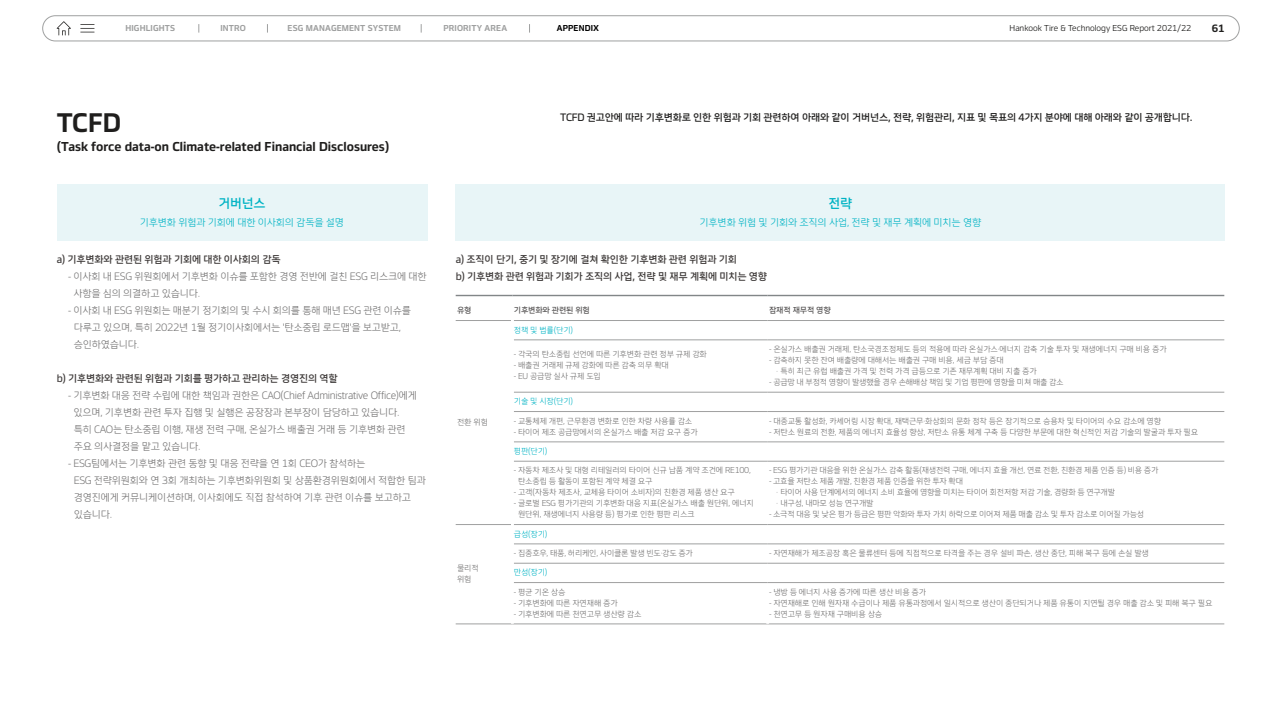
<style>
.page{position:relative;width:1282px;height:720px;background:#fff}
.page>*{position:absolute;margin:0;border:0;box-sizing:border-box;transform-origin:0 0}
.t1{font:600 25px "Hankook";color:#1f1e1d}
.t2{font:13px "Hankook KR Regular";letter-spacing:-.03em;color:#00b3c4}
.t3{font:600 12px "Hankook";color:#1f1e1d}
.t4{font:10px/17px "Hankook KR Light";letter-spacing:-.03em;color:#727171}
.t5{font:10px/17px "Hankook KR Regular";letter-spacing:-.03em;color:#3e3a39}
.t6{font:10px "Hankook KR Regular";letter-spacing:-.03em;color:#1f1e1d}
.t7{font:10px "Hankook KR Light";letter-spacing:-.03em;color:#00b3c4}
.t8{font:600 10px "Hankook";color:#1f1e1d}
.t9{font:8px/11px "Hankook KR Light";letter-spacing:-.03em;color:#727171}
.t10{font:600 8px "Hankook";letter-spacing:.02em;color:#9fa0a0}
.t11{font:8px "Hankook";color:#1f1e1d}
.t12{font:8px "Hankook KR Light";letter-spacing:-.03em;color:#00b3c4}
.t13{font:8px "Hankook KR Regular";letter-spacing:-.03em;color:#595757}
.t14{font:600 8px "Hankook";letter-spacing:.02em;color:#000}
</style>
<div class="page">
<div style="left:57px;top:184px;width:370px;height:57px;background:#e8f5f7"></div>
<div style="left:455px;top:184px;width:770px;height:57px;background:#e8f5f7"></div>
<hr style="left:455px;top:320px;width:56px;height:1px;background:#9fa0a0">
<hr style="left:455px;top:524px;width:56px;height:1px;background:#9fa0a0">
<hr style="left:455px;top:624px;width:57px;height:1px;background:#9fa0a0">
<hr style="left:512px;top:624px;width:255px;height:1px;background:#9fa0a0">
<hr style="left:767px;top:624px;width:457px;height:1px;background:#9fa0a0">
<hr style="left:514px;top:320px;width:253px;height:1px;background:#9fa0a0">
<hr style="left:767px;top:320px;width:457px;height:1px;background:#9fa0a0">
<hr style="left:514px;top:340px;width:253px;height:1px;background:#9fa0a0">
<hr style="left:767px;top:340px;width:457px;height:1px;background:#9fa0a0">
<hr style="left:514px;top:392px;width:253px;height:1px;background:#9fa0a0">
<hr style="left:767px;top:392px;width:457px;height:1px;background:#9fa0a0">
<hr style="left:514px;top:411px;width:253px;height:1px;background:#9fa0a0">
<hr style="left:767px;top:411px;width:457px;height:1px;background:#9fa0a0">
<hr style="left:514px;top:442px;width:253px;height:1px;background:#9fa0a0">
<hr style="left:767px;top:442px;width:457px;height:1px;background:#9fa0a0">
<hr style="left:514px;top:461px;width:253px;height:1px;background:#9fa0a0">
<hr style="left:767px;top:461px;width:457px;height:1px;background:#9fa0a0">
<hr style="left:514px;top:524px;width:253px;height:1px;background:#9fa0a0">
<hr style="left:767px;top:524px;width:457px;height:1px;background:#9fa0a0">
<hr style="left:514px;top:544px;width:253px;height:1px;background:#9fa0a0">
<hr style="left:767px;top:544px;width:457px;height:1px;background:#9fa0a0">
<hr style="left:514px;top:563px;width:253px;height:1px;background:#9fa0a0">
<hr style="left:767px;top:563px;width:457px;height:1px;background:#9fa0a0">
<hr style="left:514px;top:582px;width:253px;height:1px;background:#9fa0a0">
<hr style="left:767px;top:582px;width:457px;height:1px;background:#9fa0a0">
<hr style="left:455px;top:295px;width:57px;height:1px;background:#828688">
<hr style="left:512px;top:295px;width:255px;height:1px;background:#828688">
<hr style="left:767px;top:295px;width:457px;height:1px;background:#828688">
<div style="left:43px;top:16px;width:1196px;height:25px;border:1px solid #9fa0a0;border-radius:13px"></div>
<svg style="left:57px;top:21px;width:14px;height:14px"></svg>
<svg style="left:80px;top:24px;width:14px;height:9px"></svg>
<p class="t10" style="left:125px;top:22px;width:51px">HIGHLIGHTS</p>
<p class="t10" style="left:220px;top:22px;width:27px">INTRO</p>
<p class="t10" style="left:287px;top:22px;width:115px">ESG MANAGEMENT SYSTEM</p>
<p class="t10" style="left:443px;top:22px;width:65px">PRIORITY AREA</p>
<p class="t14" style="left:557px;top:22px;width:44px">APPENDIX</p>
<p class="t11" style="left:1009px;top:22px;width:183px">Hankook Tire &amp; Technology ESG Report 2021/22</p>
<p class="t8" style="left:1211px;top:21px;width:14px">61</p>
<h1 class="t1" style="left:57px;top:104px;width:66px">TCFD</h1>
<h3 class="t3" style="left:57px;top:137px;width:334px">(Task force data-on Climate-related Financial Disclosures)</h3>
<p class="t6" style="left:560px;top:112px;width:634px">TCFD 권고안에 따라 기후변화로 인한 위험과 기회 관련하여 아래와 같이 거버넌스, 전략, 위험관리, 지표 및 목표의 4가지 분야에 대해 아래와 같이 공개합니다.</p>
<h2 class="t2" style="left:218px;top:196px;width:49px">거버넌스</h2>
<p class="t7" style="left:140px;top:217px;width:206px">기후변화 위험과 기회에 대한 이사회의 감독을 설명</p>
<h2 class="t2" style="left:828px;top:196px;width:25px">전략</h2>
<p class="t7" style="left:699px;top:217px;width:283px">기후변화 위험 및 기회와 조직의 사업, 전략 및 재무 계획에 미치는 영향</p>
<p class="t5" style="left:57px;top:251px;width:225px">a) 기후변화와 관련된 위험과 기회에 대한 이사회의 감독</p>
<p class="t4" style="left:73px;top:269px;width:355px;text-indent:-5px">- 이사회 내 ESG 위원회에서 기후변화 이슈를 포함한 경영 전반에 걸친 ESG 리스크에 대한 사항을 심의 의결하고 있습니다.</p>
<p class="t4" style="left:74px;top:303px;width:339px;text-indent:-6px">- 이사회 내 ESG 위원회는 매분기 정기회의 및 수시 회의를 통해 매년 ESG 관련 이슈를 다루고 있으며, 특히 2022년 1월 정기이사회에서는 '탄소중립 로드맵'을 보고받고, 승인하였습니다.</p>
<p class="t5" style="left:57px;top:370px;width:283px">b) 기후변화와 관련된 위험과 기회를 평가하고 관리하는 경영진의 역할</p>
<p class="t4" style="left:73px;top:388px;width:345px;text-indent:-5px">- 기후변화 대응 전략 수립에 대한 책임과 권한은 CAO(Chief Administrative Office)에게 있으며, 기후변화 관련 투자 집행 및 실행은 공장장과 본부장이 담당하고 있습니다. 특히 CAO는 탄소중립 이행, 재생 전력 구매, 온실가스 배출권 거래 등 기후변화 관련 주요 의사결정을 맡고 있습니다.</p>
<p class="t4" style="left:74px;top:456px;width:354px;text-indent:-6px">- ESG팀에서는 기후변화 관련 동향 및 대응 전략을 연 1회 CEO가 참석하는<br>ESG 전략위원회와 연 3회 개최하는 기후변화위원회 및 상품환경위원회에서 적합한 팀과 경영진에게 커뮤니케이션하며, 이사회에도 직접 참석하여 기후 관련 이슈를 보고하고 있습니다.</p>
<p class="t5" style="left:455px;top:251px;width:313px">a) 조직이 단기, 중기 및 장기에 걸쳐 확인한 기후변화 관련 위험과 기회<br>b) 기후변화 관련 위험과 기회가 조직의 사업, 전략 및 재무 계획에 미치는 영향</p>
<p class="t13" style="left:457px;top:306px;width:16px">유형</p>
<p class="t13" style="left:514px;top:306px;width:78px">기후변화와 관련된 위험</p>
<p class="t13" style="left:769px;top:306px;width:63px">잠재적 재무적 영향</p>
<p class="t9" style="left:457px;top:417px;width:33px">전환 위험</p>
<p class="t12" style="left:514px;top:326px;width:61px">정책 및 법률(단기)</p>
<p class="t9" style="left:514px;top:349px;width:195px">- 각국의 탄소중립 선언에 따른 기후변화 관련 정부 규제 강화</p>
<p class="t9" style="left:514px;top:360px;width:157px">- 배출권 거래제 규제 강화에 따른 감축 의무 확대</p>
<p class="t9" style="left:514px;top:371px;width:89px">- EU 공급망 실사 규제 도입</p>
<p class="t12" style="left:514px;top:397px;width:61px">기술 및 시장(단기)</p>
<p class="t9" style="left:514px;top:416px;width:180px">- 교통체제 개편, 근무환경 변화로 인한 차량 사용률 감소</p>
<p class="t9" style="left:514px;top:427px;width:185px">- 타이어 제조 공급망에서의 온실가스 배출 저감 요구 증가</p>
<p class="t12" style="left:514px;top:447px;width:35px">평판(단기)</p>
<p class="t9" style="left:518px;top:465px;width:234px;text-indent:-4px">- 자동차 제조사 및 대형 리테일러의 타이어 신규 납품 계약 조건에 RE100, 탄소중립 등 활동이 포함된 계약 체결 요구</p>
<p class="t9" style="left:514px;top:487px;width:222px">- 고객(자동차 제조사, 교체용 타이어 소비자)의 친환경 제품 생산 요구</p>
<p class="t9" style="left:518px;top:498px;width:237px;text-indent:-4px">- 글로벌 ESG 평가기관의 기후변화 대응 지표(온실가스 배출 원단위, 에너지 원단위, 재생에너지 사용량 등) 평가로 인한 평판 리스크</p>
<p class="t9" style="left:769px;top:344px;width:399px">- 온실가스 배출권 거래제, 탄소국경조정제도 등의 적용에 따라 온실가스·에너지 감축 기술 투자 및 재생에너지 구매 비용 증가</p>
<p class="t9" style="left:773px;top:355px;width:265px;text-indent:-4px">- 감축하지 못한 잔여 배출량에 대해서는 배출권 구매 비용, 세금 부담 증대<br>ㆍ특히 최근 유럽 배출권 가격 및 전력 가격 급등으로 기존 재무계획 대비 지출 증가</p>
<p class="t9" style="left:769px;top:377px;width:296px">- 공급망 내 부정적 영향이 발생했을 경우 손해배상 책임 및 기업 평판에 영향을 미쳐 매출 감소</p>
<p class="t9" style="left:769px;top:416px;width:393px">- 대중교통 활성화, 카셰어링 시장 확대, 재택근무·화상회의 문화 정착 등은 장기적으로 승용차 및 타이어의 수요 감소에 영향</p>
<p class="t9" style="left:769px;top:427px;width:430px">- 저탄소 원료의 전환, 제품의 에너지 효율성 향상, 저탄소 유통 체계 구축 등 다양한 부문에 대한 혁신적인 저감 기술의 발굴과 투자 필요</p>
<p class="t9" style="left:769px;top:465px;width:391px">- ESG 평가기관 대응을 위한 온실가스 감축 활동(재생전력 구매, 에너지 효율 개선, 연료 전환, 친환경 제품 인증 등) 비용 증가</p>
<p class="t9" style="left:773px;top:476px;width:343px;text-indent:-4px">- 고효율 저탄소 제품 개발, 친환경 제품 인증을 위한 투자 확대<br>ㆍ타이어 사용 단계에서의 에너지 소비 효율에 영향을 미치는 타이어 회전저항 저감 기술, 경량화 등 연구개발ㆍ내구성, 내마모 성능 연구개발</p>
<p class="t9" style="left:769px;top:509px;width:376px">- 소극적 대응 및 낮은 평가 등급은 평판 악화와 투자 가치 하락으로 이어져 제품 매출 감소 및 투자 감소로 이어질 가능성</p>
<p class="t9" style="left:457px;top:563px;width:23px">물리적 위험</p>
<p class="t12" style="left:514px;top:530px;width:35px">급성(장기)</p>
<p class="t9" style="left:514px;top:548px;width:181px">- 집중호우, 태풍, 허리케인, 사이클론 발생 빈도·강도 증가</p>
<p class="t9" style="left:769px;top:548px;width:381px">- 자연재해가 제조공장 혹은 물류센터 등에 직접적으로 타격을 주는 경우 설비 파손, 생산 중단, 피해 복구 등에 손실 발생</p>
<p class="t12" style="left:514px;top:569px;width:35px">만성(장기)</p>
<p class="t9" style="left:514px;top:587px;width:53px">- 평균 기온 상승</p>
<p class="t9" style="left:514px;top:598px;width:105px">- 기후변화에 따른 자연재해 증가</p>
<p class="t9" style="left:514px;top:609px;width:129px">- 기후변화에 따른 천연고무 생산량 감소</p>
<p class="t9" style="left:769px;top:587px;width:159px">- 냉방 등 에너지 사용 증가에 따른 생산 비용 증가</p>
<p class="t9" style="left:769px;top:598px;width:445px">- 자연재해로 인해 원자재 수급이나 제품 유통과정에서 일시적으로 생산이 중단되거나 제품 유통이 지연될 경우 매출 감소 및 피해 복구 필요</p>
<p class="t9" style="left:769px;top:609px;width:115px">- 천연고무 등 원자재 구매비용 상승</p>
</div>
